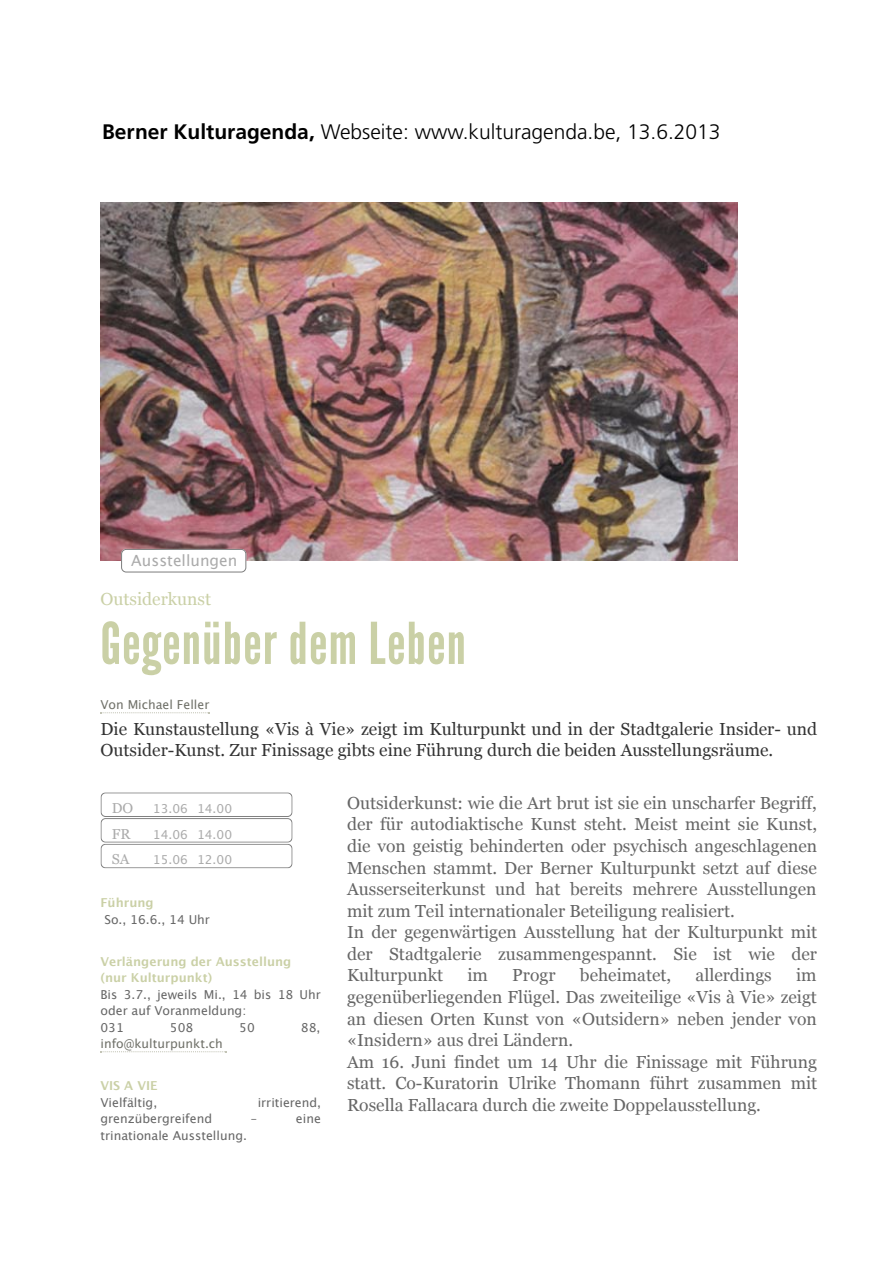
<style>
.page{position:relative;width:893px;height:1263px;background:#fff}
.page>*{position:absolute;margin:0;border:0;box-sizing:border-box;transform-origin:0 0}
.t1{font:57.45px "League Gothic";letter-spacing:.015em;color:#cad0a6}
.t2{font:300 21px "Frutiger";color:#000}
.t3{font:17.4px/21.6px "Georgia";color:#666}
.t4{font:17.4px/21.6px "Georgia";color:#333}
.t5{font:17.4px "Georgia";color:#cad0a6}
.t6{font:15.45px "Lucida Grande";color:#ababab}
.t7{font:14.4px "Georgia";color:#ababab}
.t8{font:12.3px/16.5px "Lucida Grande";color:#666}
.t9{font:12.3px "Lucida Grande";color:#6f7068}
.t10{font:12.3px "Lucida Grande";color:#ababab}
.s1{font-weight:700}
.s2{font-weight:700;color:#cad0a6}
</style>
<div class="page">
<svg style="left:101px;top:1051px;width:126px;height:1px"></svg>
<svg style="left:101px;top:712px;width:108px;height:1px"></svg>
<img style="left:101px;top:203px;width:636px;height:357px">
<svg style="left:101px;top:792px;width:192px;height:76px"></svg>
<svg style="left:121px;top:549px;width:125px;height:23px"></svg>
<p class="t2" style="left:102px;top:120px;width:620px"><span class="s1">Berner Kulturagenda,</span> Webseite: www.kulturagenda.be, 13.6.2013</p>
<p class="t6" style="left:131px;top:554px;width:108px">Ausstellungen</p>
<p class="t5" style="left:101px;top:592px;width:112px">Outsiderkunst</p>
<p class="t1" style="left:101px;top:621px;width:367px">Gegenüber dem Leben</p>
<p class="t9" style="left:101px;top:699px;width:110px">Von Michael Feller</p>
<p class="t4" style="left:101px;top:719px;width:718px">Die Kunstaustellung «Vis à Vie» zeigt im Kulturpunkt und in der Stadtgalerie Insider- und<br>Outsider-Kunst. Zur Finissage gibts eine Führung durch die beiden Ausstellungsräume.</p>
<p class="t3" style="left:347px;top:793px;width:472px">Outsiderkunst: wie die Art brut ist sie ein unscharfer Begriff, der für autodiaktische Kunst steht. Meist meint sie Kunst, die von geistig behinderten oder psychisch angeschlagenen Menschen stammt. Der Berner Kulturpunkt setzt auf diese Ausserseiterkunst und hat bereits mehrere Ausstellungen mit zum Teil internationaler Beteiligung realisiert.<br>In der gegenwärtigen Ausstellung hat der Kulturpunkt mit der Stadtgalerie zusammengespannt. Sie ist wie der Kulturpunkt</p>
<p class="t7" style="left:112px;top:802px;width:23px">DO</p>
<p class="t10" style="left:153px;top:803px;width:81px">13.06 14.00</p>
<p class="t7" style="left:112px;top:828px;width:20px">FR</p>
<p class="t10" style="left:153px;top:829px;width:81px">14.06 14.00</p>
<p class="t7" style="left:112px;top:853px;width:19px">SA</p>
<p class="t10" style="left:153px;top:855px;width:81px">15.06 12.00</p>
<p class="t8" style="left:104px;top:895px;width:107px;text-indent:-4px"><span class="s2">Führung<br></span>So., 16.6., 14 Uhr</p>
<p class="t8" style="left:101px;top:954px;width:222px"><span class="s2">Verlängerung der Ausstellung (nur Kulturpunkt)<br></span>Bis 3.7., jeweils Mi., 14 bis 18 Uhr oder auf Voranmeldung:<br>031</p>
<p class="t3" style="left:467px;top:966px;width:22px">im</p>
<p class="t3" style="left:512px;top:966px;width:45px">Progr</p>
<p class="t3" style="left:580px;top:966px;width:93px">beheimatet,</p>
<p class="t3" style="left:696px;top:966px;width:78px">allerdings</p>
<p class="t3" style="left:347px;top:966px;width:472px;text-indent:449px">im gegenüberliegenden Flügel. Das zweiteilige «Vis à Vie» zeigt an diesen Orten Kunst von «Outsidern» neben jender von «Insidern» aus drei Ländern.<br>Am 16. Juni findet um 14 Uhr die Finissage mit Führung statt. Co-Kuratorin Ulrike Thomann führt zusammen mit Rosella Fallacara durch die zweite Doppelausstellung.</p>
<p class="t8" style="left:170px;top:1020px;width:25px">508</p>
<p class="t8" style="left:239px;top:1020px;width:17px">50</p>
<p class="t8" style="left:301px;top:1020px;width:21px">88,</p>
<p class="t9" style="left:101px;top:1038px;width:124px">info@kulturpunkt.ch</p>
<p class="t8" style="left:101px;top:1078px;width:59px"><span class="s2">VIS A VIE<br></span>Vielfältig,</p>
<p class="t8" style="left:258px;top:1095px;width:65px">irritierend,</p>
<p class="t8" style="left:101px;top:1111px;width:113px">grenzübergreifend</p>
<p class="t8" style="left:251px;top:1111px;width:8px">–</p>
<p class="t8" style="left:296px;top:1111px;width:26px">eine</p>
<p class="t8" style="left:101px;top:1128px;width:148px">trinationale Ausstellung.</p>
</div>
